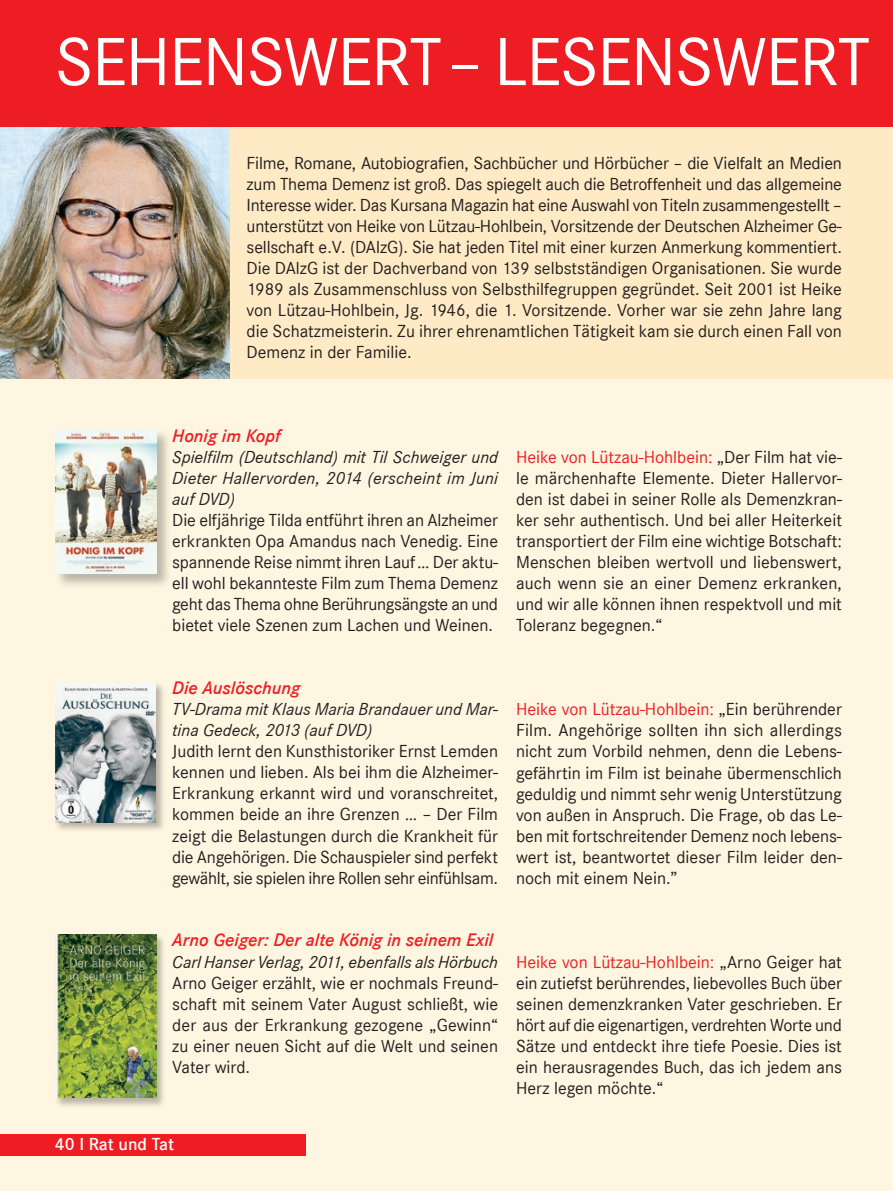
<style>
.page{position:relative;width:893px;height:1191px;background:#fff}
.page>*{position:absolute;margin:0;border:0;box-sizing:border-box;transform-origin:0 0}
.t1{font:70.5px "Corporate S";letter-spacing:-.02em;color:#fff}
.t2{font:italic 600 18.75px "Corporate S";color:#ee1d23}
.t3{font:18px/21px "Corporate S";color:#231f20;text-align:justify}
.t4{font:italic 18px/21px "Corporate S";color:#231f20;text-align:justify}
.t5{font:600 18px "Corporate S";color:#fff}
.s1{color:#ee1d23}
</style>
<div class="page">
<div style="left:0;top:104px;width:893px;height:1087px;background:#fef6e0"></div>
<div style="left:0;top:0;width:893px;height:127px;background:#ee1d23"></div>
<hr style="left:892px;top:967px;width:1px;height:224px;background:#ee1d23">
<div style="left:0;top:127px;width:893px;height:252px;background:#feeac4"></div>
<div style="left:54px;top:681px;width:112px;height:151px;background:#231f20;opacity:.3"></div>
<img style="left:55px;top:682px;width:101px;height:140px">
<div style="left:54px;top:932px;width:112px;height:175px;background:#231f20;opacity:.3"></div>
<img style="left:55px;top:934px;width:101px;height:163px">
<div style="left:54px;top:429px;width:118px;height:160px;background:#231f20;opacity:.3"></div>
<img style="left:55px;top:429px;width:101px;height:145px">
<img style="left:0;top:127px;width:230px;height:252px">
<div style="left:0;top:1134px;width:306px;height:22px;background:#ee1d23"></div>
<h1 class="t1" style="left:55px;top:22px;width:817px">SEHENSWERT – LESENSWERT</h1>
<p class="t3" style="left:247px;top:153px;width:597px">Filme, Romane, Autobiografien, Sachbücher und Hörbücher – die Vielfalt an Medien zum Thema Demenz ist groß. Das spiegelt auch die Betroffenheit und das allgemeine Interesse wider. Das Kursana Magazin hat eine Auswahl von Titeln zusammengestellt – unterstützt von Heike von Lützau-Hohlbein, Vorsitzende der Deutschen Alzheimer Ge&shy;sellschaft e.V. (DAlzG). Sie hat jeden Titel mit einer kurzen Anmerkung kommentiert.<br>Die DAlzG ist der Dachverband von 139 selbstständigen Organisationen. Sie wurde 1989 als Zusammenschluss von Selbsthilfegruppen gegründet. Seit 2001 ist Heike von Lützau-Hohlbein, Jg. 1946, die 1. Vorsitzende. Vorher war sie zehn Jahre lang die Schatzmeisterin. Zu ihrer ehrenamtlichen Tätigkeit kam sie durch einen Fall von Demenz in der Familie.</p>
<p class="t2" style="left:172px;top:425px;width:110px">Honig im Kopf</p>
<p class="t4" style="left:172px;top:447px;width:327px">Spielfilm (Deutschland) mit Til Schweiger und Dieter Hallervorden, 2014 (erscheint im Juni auf DVD)</p>
<p class="t3" style="left:172px;top:510px;width:327px">Die elfjährige Tilda entführt ihren an Alzheimer erkrankten Opa Amandus nach Venedig. Eine spannende Reise nimmt ihren Lauf… Der aktu&shy;ell wohl bekannteste Film zum Thema Demenz geht das Thema ohne Berührungsängste an und bietet viele Szenen zum Lachen und Weinen.</p>
<p class="t3" style="left:516px;top:447px;width:327px"><span class="s1">Heike von Lützau-Hohlbein:</span> „Der Film hat vie&shy;le märchenhafte Elemente. Dieter Hallervor&shy;den ist dabei in seiner Rolle als Demenzkran&shy;ker sehr authentisch. Und bei aller Heiterkeit transportiert der Film eine wichtige Botschaft:<br>Menschen bleiben wertvoll und liebenswert, auch wenn sie an einer Demenz erkranken, und wir alle können ihnen respektvoll und mit Toleranz begegnen.“</p>
<p class="t2" style="left:172px;top:677px;width:130px">Die Auslöschung</p>
<p class="t4" style="left:172px;top:699px;width:328px">TV-Drama mit Klaus Maria Brandauer und Mar&shy;tina Gedeck, 2013 (auf DVD)</p>
<p class="t3" style="left:172px;top:741px;width:327px">Judith lernt den Kunsthistoriker Ernst Lemden kennen und lieben. Als bei ihm die Alzheimer-Erkrankung erkannt wird und voranschreitet, kommen beide an ihre Grenzen … – Der Film zeigt die Belastungen durch die Krankheit für die Angehörigen. Die Schauspieler sind perfekt gewählt, sie spielen ihre Rollen sehr einfühlsam.</p>
<p class="t3" style="left:516px;top:699px;width:327px"><span class="s1">Heike von Lützau-Hohlbein:</span> „Ein berührender Film. Angehörige sollten ihn sich allerdings nicht zum Vorbild nehmen, denn die Lebens&shy;gefährtin im Film ist beinahe übermenschlich geduldig und nimmt sehr wenig Unterstützung von außen in Anspruch. Die Frage, ob das Le&shy;ben mit fortschreitender Demenz noch lebens&shy;wert ist, beantwortet dieser Film leider den&shy;noch mit einem Nein.”</p>
<p class="t2" style="left:172px;top:929px;width:323px">Arno Geiger: Der alte König in seinem Exil</p>
<p class="t4" style="left:172px;top:951px;width:327px">Carl Hanser Verlag, 2011, ebenfalls als Hörbuch</p>
<p class="t3" style="left:172px;top:972px;width:327px">Arno Geiger erzählt, wie er nochmals Freund&shy;schaft mit seinem Vater August schließt, wie der aus der Erkrankung gezogene „Gewinn“ zu einer neuen Sicht auf die Welt und seinen Vater wird.</p>
<p class="t5" style="left:55px;top:1134px;width:121px">40 I Rat und Tat</p>
<p class="t3" style="left:516px;top:951px;width:327px"><span class="s1">Heike von Lützau-Hohlbein:</span> „Arno Geiger hat ein zutiefst berührendes, liebevolles Buch über seinen demenzkranken Vater geschrieben. Er hört auf die eigenartigen, verdrehten Worte und Sätze und entdeckt ihre tiefe Poesie. Dies ist ein herausragendes Buch, das ich jedem ans Herz legen möchte.“</p>
</div>
